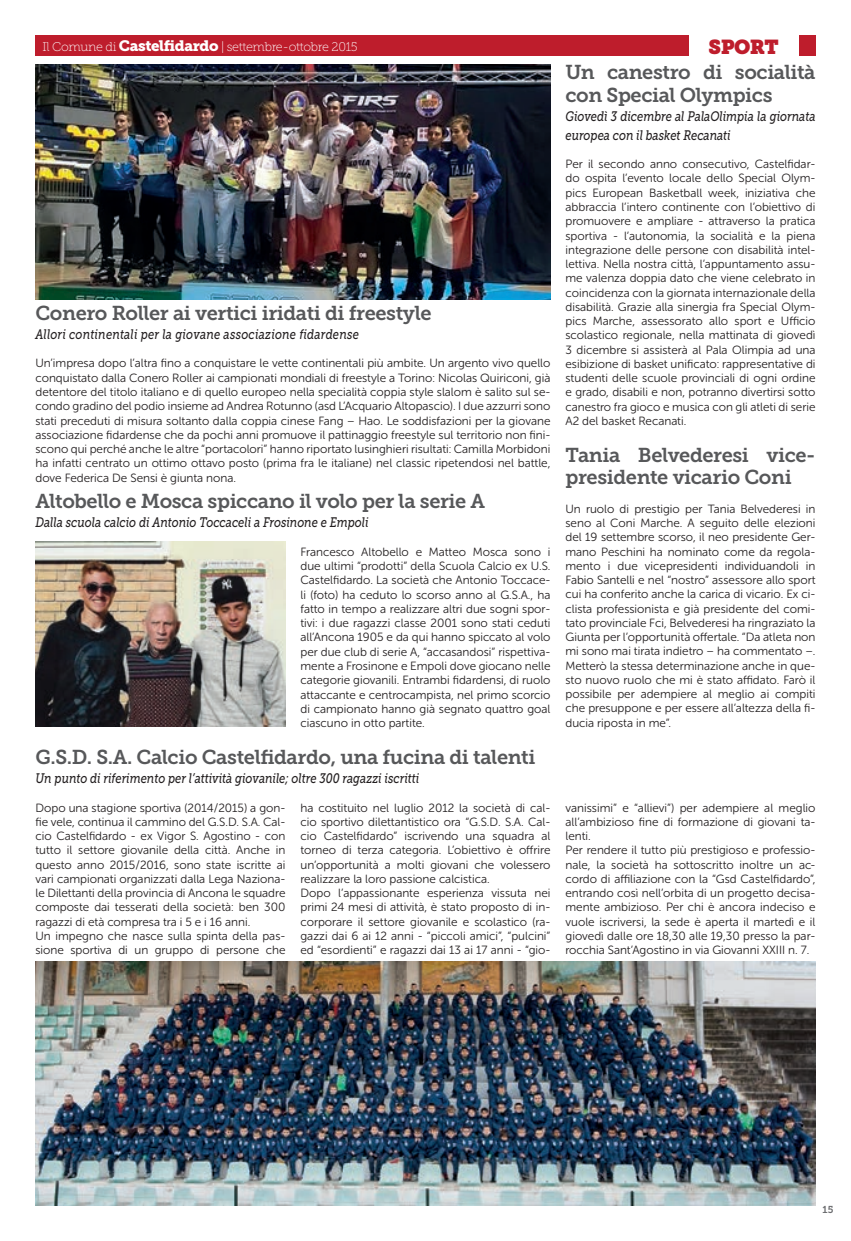
<style>
.page{position:relative;width:851px;height:1241px;background:#fff}
.page>*{position:absolute;margin:0;border:0;box-sizing:border-box;transform-origin:0 0}
.t1{font:20px/22.5px "Museo Slab 700";letter-spacing:-.02em;color:#57585a}
.t2{font:20px "Museo Slab";letter-spacing:-.03em;color:#be1d2c}
.t3{font:italic 13.75px/19px "Museo Slab 500";color:#231f20;scale:.81 1}
.t4{font:italic 13.75px "Museo Slab 500";letter-spacing:.02em;color:#231f20;scale:.81 1}
.t5{font:12.5px "Museo Slab 100";letter-spacing:-.025em;color:#fff}
.t6{font:11.88px/14.2px "Museo Sans Rounded 300";color:#231f20;text-align:justify}
.t7{font:10px "Museo Slab 700";color:#6c6d70}
.s1{font-family:"Museo Slab 900";font-size:15px}
</style>
<div class="page">
<div style="left:35px;top:35px;width:780px;height:21px;background:#be1d2c"></div>
<div style="left:688px;top:30px;width:110px;height:34px;background:#fff"></div>
<img style="left:35px;top:541px;width:250px;height:185px">
<img style="left:35px;top:64px;width:515px;height:235px">
<img style="left:35px;top:961px;width:780px;height:244px">
<p class="t5" style="left:43px;top:40px;width:316px">Il Comune di <span class="s1">Castelfidardo</span> | settembre-ottobre 2015</p>
<h1 class="t1" style="left:35px;top:302px;width:397px">Conero Roller ai vertici iridati di freestyle</h1>
<p class="t4" style="left:35px;top:326px;width:401px">Allori continentali per la giovane associazione fidardense</p>
<p class="t6" style="left:35px;top:356px;width:516px">Un’impresa dopo l’altra fino a conquistare le vette continentali più ambite. Un argento vivo quello conquistato dalla Conero Roller ai campionati mondiali di freestyle a Torino: Nicolas Quiriconi, già detentore del titolo italiano e di quello europeo nella specialità coppia style slalom è salito sul se&shy;condo gradino del podio insieme ad Andrea Rotunno (asd L’Acquario Altopascio). I due azzurri sono stati preceduti di misura soltanto dalla coppia cinese Fang – Hao. Le soddisfazioni per la giovane associazione fidardense che da pochi anni promuove il pattinaggio freestyle sul territorio non fini&shy;scono qui perché anche le altre “portacolori” hanno riportato lusinghieri risultati: Camilla Morbidoni ha infatti centrato un ottimo ottavo posto (prima fra le italiane) nel classic ripetendosi nel battle, dove Federica De Sensi è giunta nona.</p>
<h1 class="t1" style="left:35px;top:490px;width:451px">Altobello e Mosca spiccano il volo per la serie A</h1>
<p class="t3" style="left:35px;top:513px;width:412px">Dalla scuola calcio di Antonio Toccaceli a Frosinone e Empoli</p>
<p class="t6" style="left:300px;top:544px;width:251px">Francesco Altobello e Matteo Mosca sono i due ultimi “prodotti” della Scuola Calcio ex U.S.<br>Castelfidardo. La società che Antonio Toccace&shy;li (foto) ha ceduto lo scorso anno al G.S.A., ha fatto in tempo a realizzare altri due sogni spor&shy;tivi: i due ragazzi classe 2001 sono stati ceduti all’Ancona 1905 e da qui hanno spiccato al volo per due club di serie A, “accasandosi” rispettiva&shy;mente a Frosinone e Empoli dove giocano nelle categorie giovanili. Entrambi fidardensi, di ruolo attaccante e centrocampista, nel primo scorcio di campionato hanno già segnato quattro goal ciascuno in otto partite.</p>
<h1 class="t2" style="left:708px;top:36px;width:72px">SPORT</h1>
<h1 class="t1" style="left:565px;top:61px;width:251px">Un canestro di socialità con Special Olympics</h1>
<p class="t3" style="left:565px;top:106px;width:310px">Giovedì 3 dicembre al PalaOlimpia la giornata europea con il basket Recanati</p>
<p class="t6" style="left:565px;top:157px;width:251px">Per il secondo anno consecutivo, Castelfidar&shy;do ospita l’evento locale dello Special Olym&shy;pics European Basketball week, iniziativa che abbraccia l’intero continente con l’obiettivo di promuovere e ampliare - attraverso la pratica sportiva - l’autonomia, la socialità e la piena integrazione delle persone con disabilità intel&shy;lettiva. Nella nostra città, l’appuntamento assu&shy;me valenza doppia dato che viene celebrato in coincidenza con la giornata internazionale della disabilità. Grazie alla sinergia fra Special Olym&shy;pics Marche, assessorato allo sport e Ufficio scolastico regionale, nella mattinata di giovedì 3 dicembre si assisterà al Pala Olimpia ad una esibizione di basket unificato: rappresentative di studenti delle scuole provinciali di ogni ordine e grado, disabili e non, potranno divertirsi sotto canestro fra gioco e musica con gli atleti di serie A2 del basket Recanati.</p>
<h1 class="t1" style="left:565px;top:443px;width:251px">Tania Belvederesi vice&shy;presidente vicario Coni</h1>
<p class="t6" style="left:565px;top:501px;width:251px">Un ruolo di prestigio per Tania Belvederesi in seno al Coni Marche. A seguito delle elezioni del 19 settembre scorso, il neo presidente Ger&shy;mano Peschini ha nominato come da regola&shy;mento i due vicepresidenti individuandoli in Fabio Santelli e nel “nostro” assessore allo sport cui ha conferito anche la carica di vicario. Ex ci&shy;clista professionista e già presidente del comi&shy;tato provinciale Fci, Belvederesi ha ringraziato la Giunta per l’opportunità offertale. “Da atleta non mi sono mai tirata indietro – ha commentato –.<br>Metterò la stessa determinazione anche in que&shy;sto nuovo ruolo che mi è stato affidato. Farò il possibile per adempiere al meglio ai compiti che presuppone e per essere all’altezza della fi&shy;ducia riposta in me”.</p>
<h1 class="t1" style="left:35px;top:745px;width:501px">G.S.D. S.A. Calcio Castelfidardo, una fucina di talenti</h1>
<p class="t3" style="left:35px;top:768px;width:475px">Un punto di riferimento per l’attività giovanile; oltre 300 ragazzi iscritti</p>
<p class="t6" style="left:35px;top:800px;width:251px;text-align:left">Dopo una stagione sportiva (2014/2015) a gon&shy;fie vele, continua il cammino del G.S.D. S.A. Cal&shy;cio Castelfidardo - ex Vigor S. Agostino - con tutto il settore giovanile della città. Anche in questo anno 2015/2016, sono state iscritte ai vari campionati organizzati dalla Lega Naziona&shy;le Dilettanti della provincia di Ancona le squadre composte dai tesserati della società: ben 300 ragazzi di età compresa tra i 5 e i 16 anni.<br>Un impegno che nasce sulla spinta della pas&shy;sione sportiva di un gruppo di persone che</p>
<p class="t6" style="left:300px;top:800px;width:251px;text-align:left">ha costituito nel luglio 2012 la società di cal&shy;cio sportivo dilettantistico ora “G.S.D. S.A. Cal&shy;cio Castelfidardo” iscrivendo una squadra al torneo di terza categoria. L’obiettivo è offrire un’opportunità a molti giovani che volessero realizzare la loro passione calcistica.<br>Dopo l’appassionante esperienza vissuta nei primi 24 mesi di attività, è stato proposto di in&shy;corporare il settore giovanile e scolastico (ra&shy;gazzi dai 6 ai 12 anni - “piccoli amici”, “pulcini” ed “esordienti” e ragazzi dai 13 ai 17 anni - “gio-</p>
<p class="t6" style="left:565px;top:800px;width:251px;text-align:left">vanissimi” e “allievi”) per adempiere al meglio all’ambizioso fine di formazione di giovani ta&shy;lenti.<br>Per rendere il tutto più prestigioso e professio&shy;nale, la società ha sottoscritto inoltre un ac&shy;cordo di affiliazione con la “Gsd Castelfidardo”, entrando così nell’orbita di un progetto decisa&shy;mente ambizioso. Per chi è ancora indeciso e vuole iscriversi, la sede è aperta il martedì e il giovedì dalle ore 18,30 alle 19,30 presso la par&shy;rocchia Sant’Agostino in via Giovanni XXIII n. 7.</p>
<p class="t7" style="left:822px;top:1203px;width:12px">15</p>
</div>
